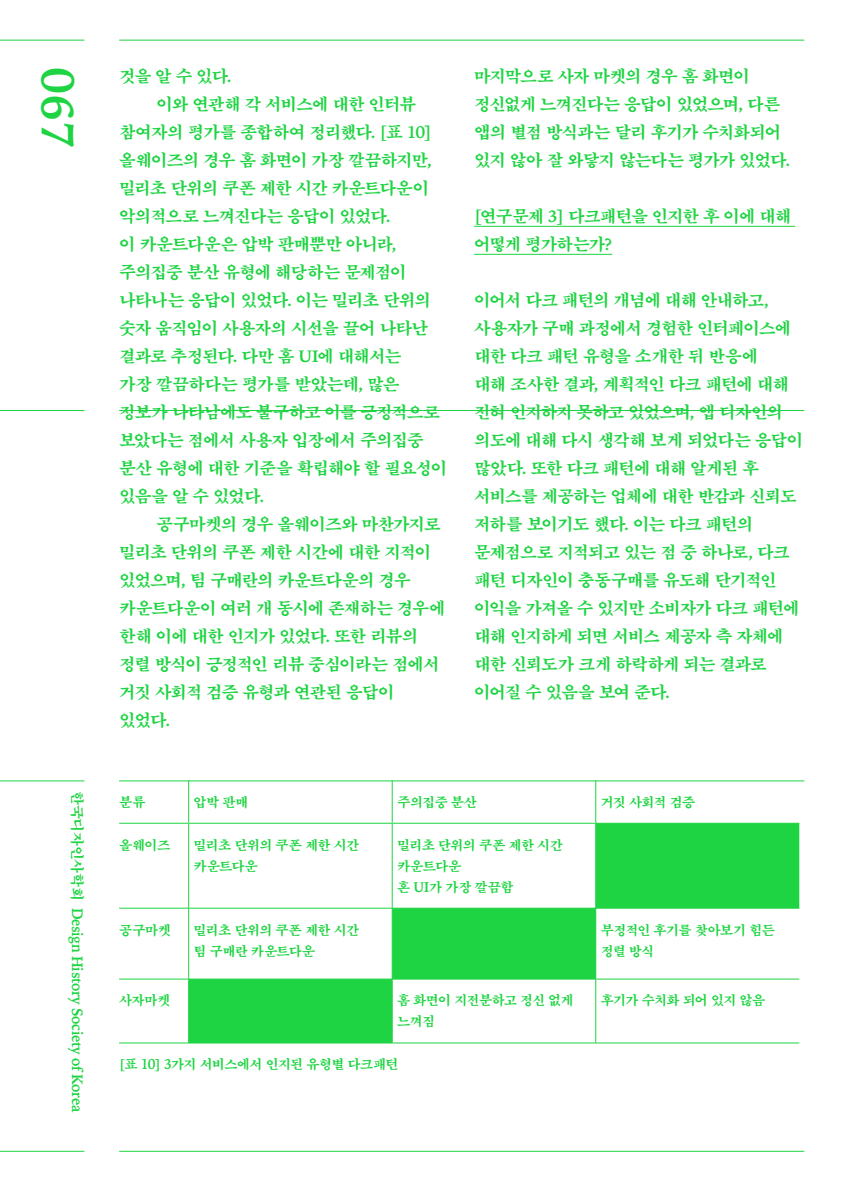
<style>
.page{position:relative;width:844px;height:1191px;background:#fff}
.page>*{position:absolute;margin:0;border:0;box-sizing:border-box;transform-origin:0 0}
.t1{font:700 45.5px "Iowan Old Style";color:#1ed442}
.t2{font:16.62px/28px "SM3 K Myung Jo";letter-spacing:-.06em;color:#1ed442}
.t3{font:16.62px "SM3 K Myung Jo";letter-spacing:-.085em;color:#1ed442}
.t4{font:16.62px "SM3 K Myung Jo";letter-spacing:-.035em;color:#1ed442}
.t5{font:700 15.05px "Iowan Old Style";letter-spacing:-.025em;color:#1ed442;scale:.93 1}
.t6{font:13.12px/21px "SM3 K Myung Jo";letter-spacing:-.05em;color:#1ed442}
.t7{font:13.12px/21px "SM3 K Myung Jo";letter-spacing:-.07em;color:#1ed442}
.s1{font-family:"SM3 K Myung Jo";font-weight:400;font-size:14px}
.s2{font-family:"Iowan Old Style";font-weight:700}
.s3{font-family:"Iowan Old Style";font-weight:700;font-size:14.17px}
</style>
<div class="page">
<svg style="left:189px;top:824px;width:610px;height:218px"></svg>
<hr style="left:188px;top:780px;width:1px;height:43px;background:#1ed442">
<hr style="left:392px;top:780px;width:1px;height:43px;background:#1ed442">
<hr style="left:595px;top:780px;width:1px;height:43px;background:#1ed442">
<hr style="left:119px;top:823px;width:70px;height:1px;background:#1ed442">
<hr style="left:188px;top:823px;width:1px;height:85px;background:#1ed442">
<hr style="left:189px;top:823px;width:203px;height:1px;background:#1ed442">
<hr style="left:392px;top:823px;width:1px;height:85px;background:#1ed442">
<hr style="left:392px;top:823px;width:203px;height:1px;background:#1ed442">
<hr style="left:595px;top:823px;width:1px;height:85px;background:#1ed442">
<hr style="left:595px;top:823px;width:204px;height:1px;background:#1ed442">
<hr style="left:119px;top:908px;width:70px;height:1px;background:#1ed442">
<hr style="left:188px;top:908px;width:1px;height:71px;background:#1ed442">
<hr style="left:189px;top:908px;width:203px;height:1px;background:#1ed442">
<hr style="left:392px;top:908px;width:1px;height:71px;background:#1ed442">
<hr style="left:392px;top:908px;width:203px;height:1px;background:#1ed442">
<hr style="left:595px;top:908px;width:1px;height:71px;background:#1ed442">
<hr style="left:595px;top:908px;width:204px;height:1px;background:#1ed442">
<hr style="left:119px;top:978px;width:70px;height:1px;background:#1ed442">
<hr style="left:188px;top:979px;width:1px;height:63px;background:#1ed442">
<hr style="left:189px;top:978px;width:203px;height:1px;background:#1ed442">
<hr style="left:392px;top:979px;width:1px;height:63px;background:#1ed442">
<hr style="left:392px;top:978px;width:203px;height:1px;background:#1ed442">
<hr style="left:595px;top:979px;width:1px;height:63px;background:#1ed442">
<hr style="left:595px;top:978px;width:204px;height:1px;background:#1ed442">
<hr style="left:119px;top:1042px;width:70px;height:1px;background:#1ed442">
<hr style="left:189px;top:1042px;width:203px;height:1px;background:#1ed442">
<hr style="left:392px;top:1042px;width:203px;height:1px;background:#1ed442">
<hr style="left:595px;top:1042px;width:204px;height:1px;background:#1ed442">
<hr style="left:0;top:40px;width:84px;height:1px;background:#1ed442">
<hr style="left:0;top:1150px;width:84px;height:1px;background:#1ed442">
<hr style="left:0;top:410px;width:84px;height:1px;background:#1ed442">
<hr style="left:0;top:780px;width:84px;height:1px;background:#1ed442">
<hr style="left:119px;top:40px;width:685px;height:1px;background:#1ed442">
<hr style="left:119px;top:1150px;width:685px;height:1px;background:#1ed442">
<hr style="left:119px;top:410px;width:685px;height:1px;background:#1ed442">
<hr style="left:119px;top:780px;width:685px;height:1px;background:#1ed442">
<hr style="left:474px;top:226px;width:321px;height:1px;background:#1ed442">
<hr style="left:474px;top:254px;width:138px;height:1px;background:#1ed442">
<h1 class="t1" style="left:99px;top:67px;width:83px;rotate:90deg">067</h1>
<p class="t5" style="left:91px;top:791px;width:347px;rotate:90deg"><span class="s1">한국디자인사학회</span> Design History Society of Korea</p>
<p class="t2" style="left:119px;top:62px;width:114px">것을 알 수 있다<span class="s2">.</span></p>
<p class="t2" style="left:156px;top:90px;width:261px">이와 연관해 각 서비스에 대한 인터뷰</p>
<p class="t2" style="left:119px;top:118px;width:314px">참여자의 평가를 종합하여 정리했다<span class="s2">. [</span>표 <span class="s2">10]</span></p>
<p class="t2" style="left:119px;top:146px;width:314px">올웨이즈의 경우 홈 화면이 가장 깔끔하지만<span class="s2">,</span></p>
<p class="t2" style="left:119px;top:174px;width:311px">밀리초 단위의 쿠폰 제한 시간 카운트다운이</p>
<p class="t2" style="left:119px;top:202px;width:273px">악의적으로 느껴진다는 응답이 있었다<span class="s2">.</span></p>
<p class="t2" style="left:119px;top:230px;width:279px">이 카운트다운은 압박 판매뿐만 아니라<span class="s2">,</span></p>
<p class="t2" style="left:119px;top:258px;width:289px">주의집중 분산 유형에 해당하는 문제점이</p>
<p class="t2" style="left:119px;top:286px;width:313px">나타나는 응답이 있었다<span class="s2">.</span> 이는 밀리초 단위의</p>
<p class="t2" style="left:119px;top:314px;width:310px">숫자 움직임이 사용자의 시선을 끌어 나타난</p>
<p class="t2" style="left:119px;top:342px;width:283px">결과로 추정된다<span class="s2">.</span> 다만 홈 <span class="s2">UI</span>에 대해서는</p>
<p class="t4" style="left:119px;top:375px;width:282px">가장 깔끔하다는 평가를 받았는데<span class="s2">,</span> 많은</p>
<p class="t2" style="left:119px;top:398px;width:322px">정보가 나타남에도 불구하고 이를 긍정적으로</p>
<p class="t2" style="left:119px;top:426px;width:306px">보았다는 점에서 사용자 입장에서 주의집중</p>
<p class="t2" style="left:119px;top:454px;width:329px">분산 유형에 대한 기준을 확립해야 할 필요성이</p>
<p class="t2" style="left:119px;top:482px;width:146px">있음을 알 수 있었다<span class="s2">.</span></p>
<p class="t2" style="left:156px;top:510px;width:286px">공구마켓의 경우 올웨이즈와 마찬가지로</p>
<p class="t2" style="left:119px;top:538px;width:313px">밀리초 단위의 쿠폰 제한 시간에 대한 지적이</p>
<p class="t2" style="left:119px;top:566px;width:293px">있었으며<span class="s2">,</span> 팀 구매란의 카운트다운의 경우</p>
<p class="t2" style="left:119px;top:594px;width:327px">카운트다운이 여러 개 동시에 존재하는 경우에</p>
<p class="t2" style="left:119px;top:622px;width:300px">한해 이에 대한 인지가 있었다<span class="s2">.</span> 또한 리뷰의</p>
<p class="t3" style="left:119px;top:655px;width:322px">정렬 방식이 긍정적인 리뷰 중심이라는 점에서</p>
<p class="t2" style="left:119px;top:678px;width:277px">거짓 사회적 검증 유형과 연관된 응답이</p>
<p class="t2" style="left:119px;top:706px;width:53px">있었다<span class="s2">.</span></p>
<p class="t2" style="left:474px;top:62px;width:317px">마지막으로 사자 마켓의 경우 홈 화면이 정신없게 느껴진다는 응답이 있었으며<span class="s2">,</span> 다른 앱의 별점 방식과는 달리 후기가 수치화되어 있지 않아 잘 와닿지 않는다는 평가가 있었다<span class="s2">.</span></p>
<p class="t2" style="left:474px;top:202px;width:319px"><span class="s2">[</span>연구문제 <span class="s2">3]</span> 다크패턴을 인지한 후 이에 대해 어떻게 평가하는가<span class="s2">?</span></p>
<p class="t2" style="left:474px;top:286px;width:331px">이어서 다크 패턴의 개념에 대해 안내하고<span class="s2">, </span>사용자가 구매 과정에서 경험한 인터페이스에 대한 다크 패턴 유형을 소개한 뒤 반응에<br>대해 조사한 결과<span class="s2">,</span> 계획적인 다크 패턴에 대해 전혀 인지하지 못하고 있었으며<span class="s2">,</span> 앱 디자인의 의도에 대해 다시 생각해 보게 되었다는 응답이 많았다<span class="s2">.</span> 또한 다크 패턴에 대해 알게된 후 서비스를 제공하는 업체에 대한 반감과 신뢰도 저하를 보이기도 했다<span class="s2">.</span> 이는 다크 패턴의 문제점으로 지적되고 있는 점 중 하나로<span class="s2">,</span> 다크 패턴 디자인이 충동구매를 유도해 단기적인 이익을 가져올 수 있지만 소비자가 다크 패턴에 대해 인지하게 되면 서비스 제공자 측 자체에 대한 신뢰도가 크게 하락하게 되는 결과로 이어질 수 있음을 보여 준다<span class="s2">.</span></p>
<p class="t6" style="left:119px;top:791px;width:28px">분류</p>
<p class="t6" style="left:193px;top:791px;width:56px">압박 판매</p>
<p class="t6" style="left:397px;top:791px;width:81px">주의집중 분산</p>
<p class="t6" style="left:600px;top:791px;width:96px">거짓 사회적 검증</p>
<p class="t6" style="left:119px;top:834px;width:53px">올웨이즈</p>
<p class="t6" style="left:193px;top:834px;width:167px">밀리초 단위의 쿠폰 제한 시간 카운트다운</p>
<p class="t6" style="left:397px;top:834px;width:167px">밀리초 단위의 쿠폰 제한 시간 카운트다운<br>혼 <span class="s3">UI</span>가 가장 깔끔함</p>
<p class="t6" style="left:119px;top:919px;width:53px">공구마켓</p>
<p class="t6" style="left:193px;top:919px;width:167px">밀리초 단위의 쿠폰 제한 시간 팀 구매란 카운트다운</p>
<p class="t6" style="left:600px;top:919px;width:176px">부정적인 후기를 찾아보기 힘든 정렬 방식</p>
<p class="t6" style="left:119px;top:990px;width:53px">사자마켓</p>
<p class="t7" style="left:397px;top:990px;width:178px">홈 화면이 지전분하고 정신 없게 느껴짐</p>
<p class="t6" style="left:600px;top:990px;width:166px">후기가 수치화 되어 있지 않음</p>
<p class="t6" style="left:119px;top:1054px;width:281px"><span class="s2">[</span>표 <span class="s3">10</span><span class="s2">]</span> <span class="s3">3</span>가지 서비스에서 인지된 유형별 다크패턴</p>
</div>
